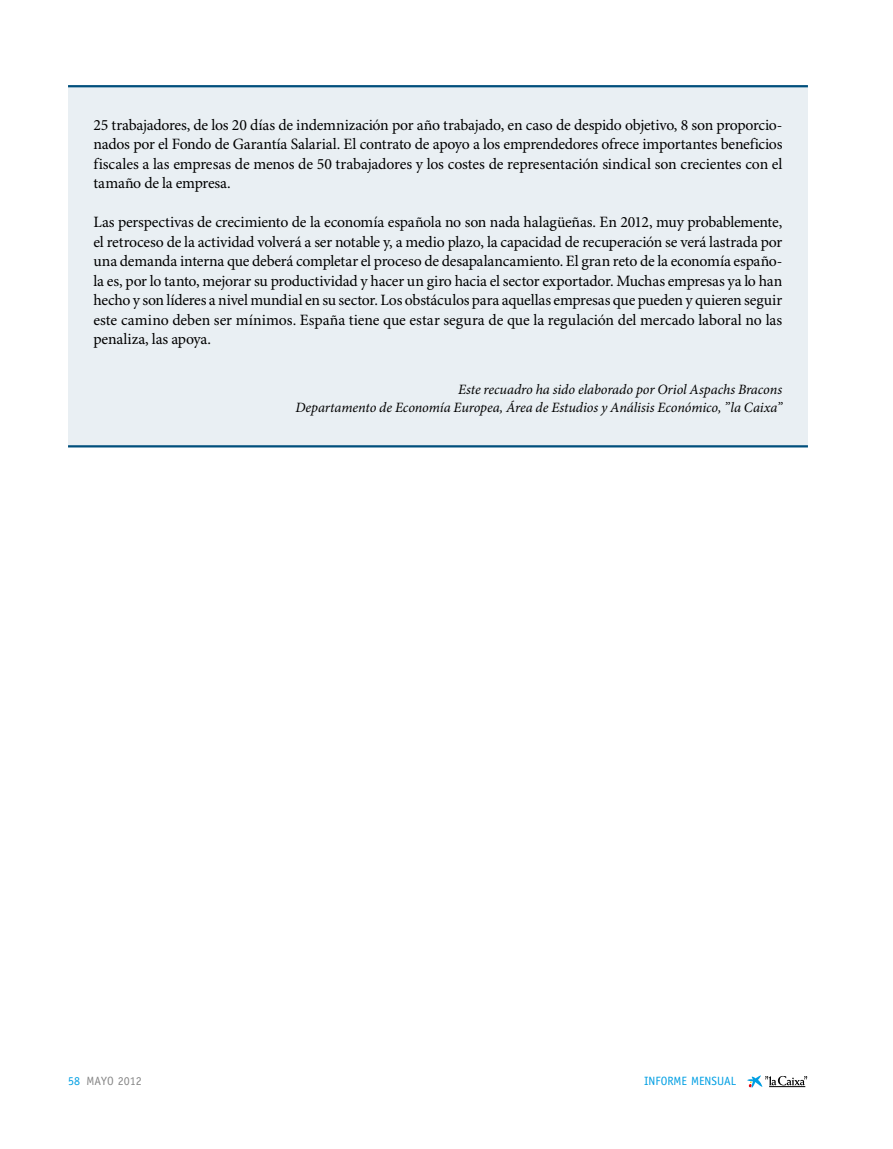
<style>
.page{position:relative;width:893px;height:1149px;background:#fff}
.page>*{position:absolute;margin:0;border:0;box-sizing:border-box;transform-origin:0 0}
.t1{font:15.75px/19.5px "Minion Pro";letter-spacing:-.01em;color:#000;text-align:justify}
.t2{font:italic 14.25px/18px "Minion Pro";letter-spacing:-.005em;color:#000;text-align:right}
.t3{font:12px "Officina Sans Std";color:#009fe3}
.t4{font:12px "Officina Sans Std";color:#878787}
.s1{color:#009fe3}
</style>
<div class="page">
<svg style="left:747px;top:1075px;width:60px;height:12px"></svg>
<div style="left:68px;top:85px;width:740px;height:361px;background:#e9eff3"></div>
<hr style="left:68px;top:445px;width:740px;height:2px;background:#004f7c">
<hr style="left:68px;top:85px;width:740px;height:2px;background:#004f7c">
<p class="t1" style="left:94px;top:115px;width:690px">25 trabajadores, de los 20 días de indemnización por año trabajado, en caso de despido objetivo, 8 son proporcio&shy;nados por el Fondo de Garantía Salarial. El contrato de apoyo a los emprendedores ofrece importantes beneficios fiscales a las empresas de menos de 50 trabajadores y los costes de representación sindical son crecientes con el tamaño de la empresa.</p>
<p class="t1" style="left:94px;top:213px;width:690px">Las perspectivas de crecimiento de la economía española no son nada halagüeñas. En 2012, muy probablemente, el retroceso de la actividad volverá a ser notable y, a medio plazo, la capacidad de recuperación se verá lastrada por una demanda interna que deberá completar el proceso de desapalancamiento. El gran reto de la economía españo&shy;la es, por lo tanto, mejorar su productividad y hacer un giro hacia el sector exportador. Muchas empresas ya lo han hecho y son líderes a nivel mundial en su sector. Los obstáculos para aquellas empresas que pueden y quieren seguir este camino deben ser mínimos. España tiene que estar segura de que la regulación del mercado laboral no las penaliza, las apoya.</p>
<p class="t2" style="left:295px;top:381px;width:488px">Este recuadro ha sido elaborado por Oriol Aspachs Bracons<br>Departamento de Economía Europea, Área de Estudios y Análisis Económico, ”la Caixa”</p>
<p class="t4" style="left:68px;top:1073px;width:75px"><span class="s1">58</span> MAYO 2012</p>
<p class="t3" style="left:644px;top:1073px;width:93px">INFORME MENSUAL</p>
</div>
